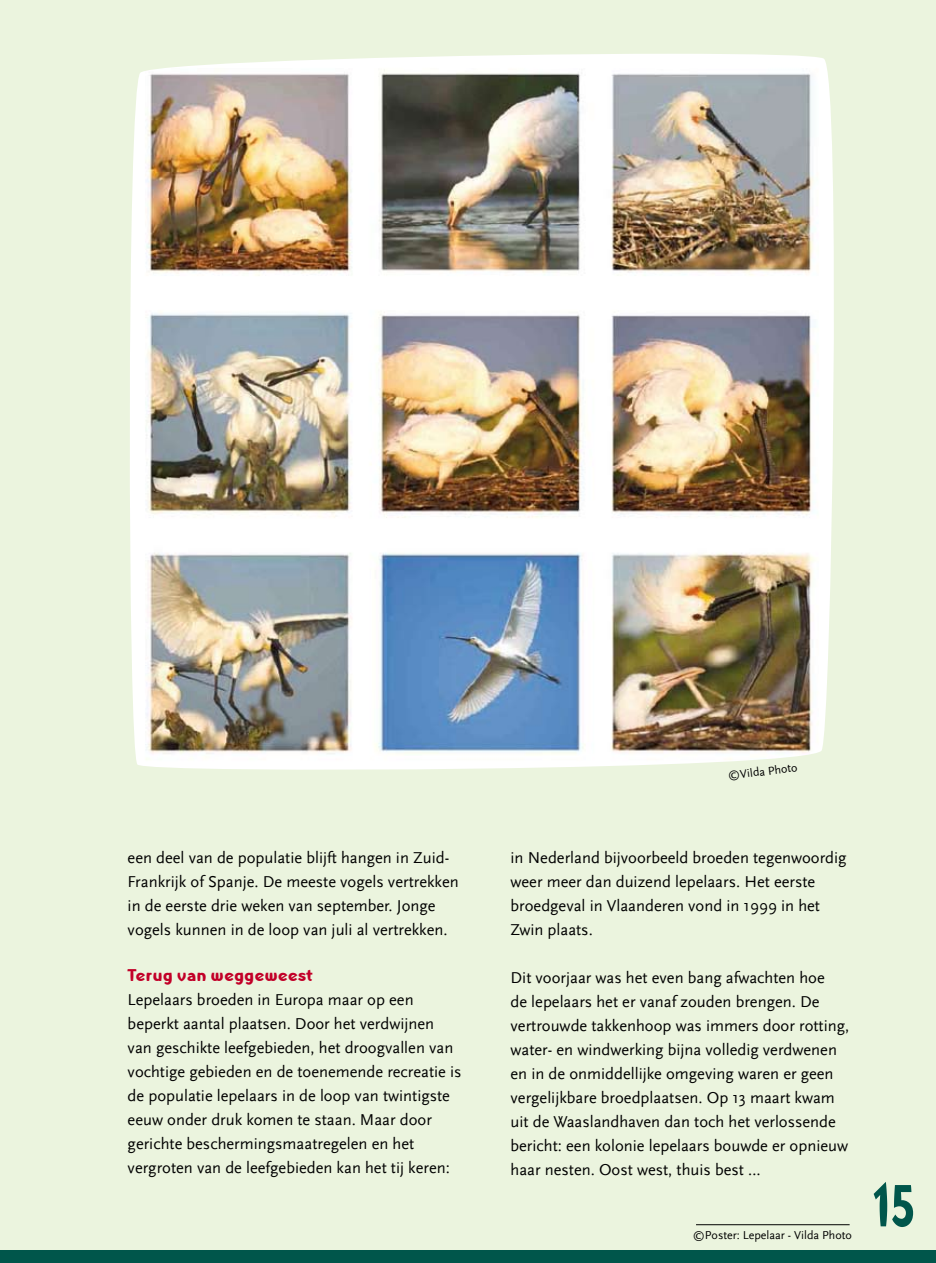
<style>
.page{position:relative;width:936px;height:1263px;background:#fff}
.page>*{position:absolute;margin:0;border:0;box-sizing:border-box;transform-origin:0 0}
.t1{font:700 67.5px "Linotype Inagur";color:#00564b;scale:.75 1}
.t2{font:700 19.5px "Linotype Inagur";color:#c20028}
.t3{font:16.5px/24px "Scala Sans";color:#000}
.t4{font:12px "Scala Sans";color:#000}
</style>
<div class="page">
<div style="left:0;top:0;width:935px;height:1263px;background:#ebf4de"></div>
<div style="left:0;top:1250px;width:935px;height:13px;background:#00564b"></div>
<img style="left:130px;top:54px;width:704px;height:716px">
<hr style="left:696px;top:1224px;width:153px;height:1px;background:#000">
<p class="t3" style="left:128px;top:845px;width:332px">een deel van de populatie blijft hangen in Zuid-Frankrijk of Spanje. De meeste vogels vertrekken in de eerste drie weken van september. Jonge vogels kunnen in de loop van juli al vertrekken.</p>
<p class="t2" style="left:128px;top:963px;width:187px">Terug van weggeweest</p>
<p class="t3" style="left:128px;top:988px;width:335px">Lepelaars broeden in Europa maar op een beperkt aantal plaatsen. Door het verdwijnen van geschikte leefgebieden, het droogvallen van vochtige gebieden en de toenemende recreatie is de populatie lepelaars in de loop van twintigste eeuw onder druk komen te staan. Maar door gerichte beschermingsmaatregelen en het vergroten van de leefgebieden kan het tij keren:</p>
<p class="t4" style="left:727px;top:769px;width:71px;rotate:-7deg">©Vilda Photo</p>
<p class="t3" style="left:510px;top:846px;width:337px">in Nederland bijvoorbeeld broeden tegenwoordig weer meer dan duizend lepelaars. Het eerste broedgeval in Vlaanderen vond in 1999 in het Zwin plaats.</p>
<p class="t3" style="left:510px;top:966px;width:340px">Dit voorjaar was het even bang afwachten hoe<br>de lepelaars het er vanaf zouden brengen. De vertrouwde takkenhoop was immers door rotting, water- en windwerking bijna volledig verdwenen en in de onmiddellijke omgeving waren er geen vergelijkbare broedplaatsen. Op 13 maart kwam uit de Waaslandhaven dan toch het verlossende bericht: een kolonie lepelaars bouwde er opnieuw haar nesten. Oost west, thuis best …</p>
<p class="t4" style="left:692px;top:1228px;width:160px">©Poster: Lepelaar - Vilda Photo</p>
<p class="t1" style="left:873px;top:1166px;width:57px">15</p>
</div>
